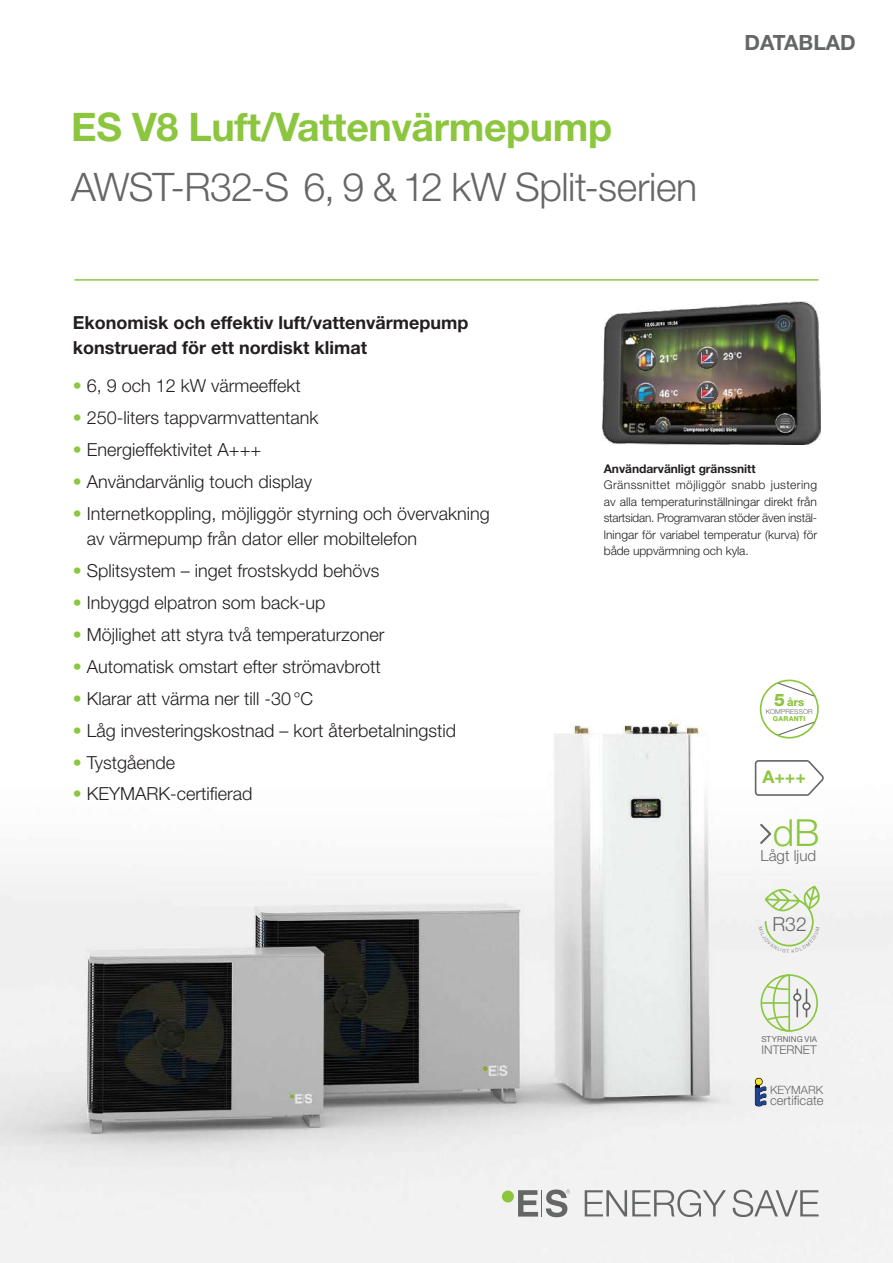
<style>
.page{position:relative;width:893px;height:1263px;background:#fff}
.page>*{position:absolute;margin:0;border:0;box-sizing:border-box;transform-origin:0 0}
.t1{font:300 39.45px "Helvetica Neue LT Std";letter-spacing:-.01em;color:#656767}
.t2{font:700 39.45px "Helvetica Neue LT Std";letter-spacing:-.01em;color:#8bc63e}
.t3{font:300 37.35px "Helvetica Neue LT Std";color:#8bc640}
.t4{font:700 21px "Helvetica Neue LT Std";color:#656767}
.t5{font:300 19.35px "Helvetica Neue LT Std";color:#656767}
.t6{font:300 18px/25.5px "Helvetica Neue LT Std";color:#231f20}
.t7{font:700 18px/25.5px "Helvetica Neue LT Std";color:#231f20}
.t8{font:700 17.55px "Helvetica Neue LT Std";color:#8bc640}
.t9{font:300 15.15px "Helvetica Neue LT Std";color:#656767}
.t10{font:300 13.05px "Helvetica Neue LT Std";color:#656767}
.t11{font:300 12px/16.5px "Helvetica Neue LT Std";color:#231f20;text-align:justify}
.t12{font:700 12px "Helvetica Neue LT Std";letter-spacing:-.005em;color:#231f20}
.t13{font:300 12px "Helvetica Neue";letter-spacing:.005em;color:#656767}
.t14{font:300 11.55px "Helvetica Neue LT Std";color:#656767}
.t15{font:800 11.1px "Helvetica Neue LT Std";color:#8bc63e}
.t16{font:8.1px "Helvetica Neue";letter-spacing:.02em;color:#656767}
.t17{font:300 6.75px "Helvetica Neue LT Std";letter-spacing:.02em;color:#656767}
.t18{font:800 6.75px "Helvetica Neue LT Std";letter-spacing:.035em;color:#8bc63e}
.s1{color:#8bc63e}
.s2{font-size:17.25px}
</style>
<div class="page">
<img style="left:0;top:391px;width:893px;height:872px">
<hr style="left:74px;top:279px;width:745px;height:2px;background:#8bc63e">
<div style="left:502px;top:1190px;width:12px;height:12px;background:#8bc63e;border-radius:50%"></div>
<svg style="left:518px;top:1189px;width:52px;height:28px"></svg>
<svg style="left:585px;top:1190px;width:234px;height:27px"></svg>
<img style="left:603px;top:301px;width:218px;height:143px">
<svg style="left:770px;top:680px;width:48px;height:18px"></svg>
<svg style="left:769px;top:719px;width:49px;height:19px"></svg>
<div style="left:760px;top:679px;width:59px;height:59px;border:2px solid #8bc63e;border-radius:50%"></div>
<svg style="left:755px;top:760px;width:69px;height:36px"></svg>
<svg style="left:759px;top:822px;width:14px;height:24px"></svg>
<div style="left:760px;top:974px;width:58px;height:58px;border:2px solid #8bc640;border-radius:50%"></div>
<hr style="left:761px;top:1002px;width:28px;height:2px;background:#8bc640">
<svg style="left:765px;top:974px;width:26px;height:58px"></svg>
<hr style="left:796px;top:989px;width:2px;height:28px;background:#656767">
<div style="left:794px;top:994px;width:7px;height:6px;background:#fff;border-radius:50%"></div>
<div style="left:793px;top:993px;width:8px;height:8px;border:2px solid #656767;border-radius:50%"></div>
<svg style="left:806px;top:989px;width:1px;height:28px"></svg>
<div style="left:803px;top:1003px;width:7px;height:6px;background:#fff;border-radius:50%"></div>
<div style="left:802px;top:1002px;width:9px;height:8px;border:2px solid #656767;border-radius:50%"></div>
<svg style="left:755px;top:1078px;width:11px;height:28px"></svg>
<div style="left:756px;top:1078px;width:6px;height:7px;background:#f8e62a;border-radius:50%"></div>
<svg style="left:759px;top:886px;width:61px;height:67px"></svg>
<h1 class="t2" style="left:71px;top:102px;width:543px">ES V8 Luft/Vattenvärmepump</h1>
<h1 class="t1" style="left:71px;top:163px;width:628px">AWST-R32-S 6, 9 &amp; 12 kW Split-serien</h1>
<p class="t4" style="left:744px;top:30px;width:113px">DATABLAD</p>
<p class="t7" style="left:73px;top:309px;width:397px">Ekonomisk och effektiv luft/vattenvärmepump konstruerad för ett nordiskt klimat</p>
<p class="t6" style="left:73px;top:373px;width:230px"><span class="s1">•</span> 6, 9 och 12 kW värmeeffekt</p>
<p class="t6" style="left:73px;top:405px;width:247px"><span class="s1">•</span> 250-liters tappvarmvattentank</p>
<p class="t6" style="left:73px;top:437px;width:190px"><span class="s1">•</span> Energieffektivitet A+++</p>
<p class="t6" style="left:73px;top:468px;width:241px"><span class="s1">•</span> Användarvänlig touch display</p>
<p class="t6" style="left:87px;top:500px;width:405px;text-indent:-14px"><span class="s1">•</span> Internetkoppling, möjliggör styrning och övervakning av värmepump från dator eller mobiltelefon</p>
<p class="t6" style="left:73px;top:558px;width:308px"><span class="s1">•</span> Splitsystem – inget frostskydd behövs</p>
<p class="t6" style="left:73px;top:590px;width:254px"><span class="s1">•</span> Inbyggd elpatron som back-up</p>
<p class="t6" style="left:73px;top:621px;width:313px"><span class="s1">•</span> Möjlighet att styra två temperaturzoner</p>
<p class="t6" style="left:73px;top:653px;width:310px"><span class="s1">•</span> Automatisk omstart efter strömavbrott</p>
<p class="t6" style="left:73px;top:685px;width:242px"><span class="s1">•</span> Klarar att värma ner till -30°C</p>
<p class="t6" style="left:73px;top:717px;width:385px"><span class="s1">•</span> Låg investeringskostnad – kort återbetalningstid</p>
<p class="t6" style="left:73px;top:749px;width:104px"><span class="s1">•</span> Tystgående</p>
<p class="t6" style="left:73px;top:781px;width:181px"><span class="s1">•</span> KEYMARK-certifierad</p>
<p class="t12" style="left:604px;top:461px;width:153px">Användarvänligt gränssnitt</p>
<p class="t11" style="left:604px;top:477px;width:215px">Gränssnittet möjliggör snabb justering av alla temperaturinställningar direkt från startsidan. Programvaran stöder även instäl&shy;lningar för variabel temperatur (kurva) för både uppvärmning och kyla.</p>
<p class="t15" style="left:774px;top:695px;width:32px"><span class="s2">5</span> års</p>
<p class="t17" style="left:766px;top:707px;width:49px">KOMPRESSOR</p>
<p class="t18" style="left:773px;top:714px;width:34px">GARANTI</p>
<p class="t8" style="left:762px;top:766px;width:45px">A+++</p>
<h2 class="t3" style="left:773px;top:810px;width:48px">dB</h2>
<p class="t9" style="left:761px;top:846px;width:57px">Lågt ljud</p>
<p class="t5" style="left:772px;top:912px;width:36px">R32</p>
<p class="t16" style="left:761px;top:1034px;width:57px">STYRNING VIA</p>
<p class="t13" style="left:762px;top:1040px;width:57px">INTERNET</p>
<p class="t14" style="left:770px;top:1083px;width:55px">KEYMARK</p>
<p class="t10" style="left:770px;top:1092px;width:55px">certificate</p>
</div>
